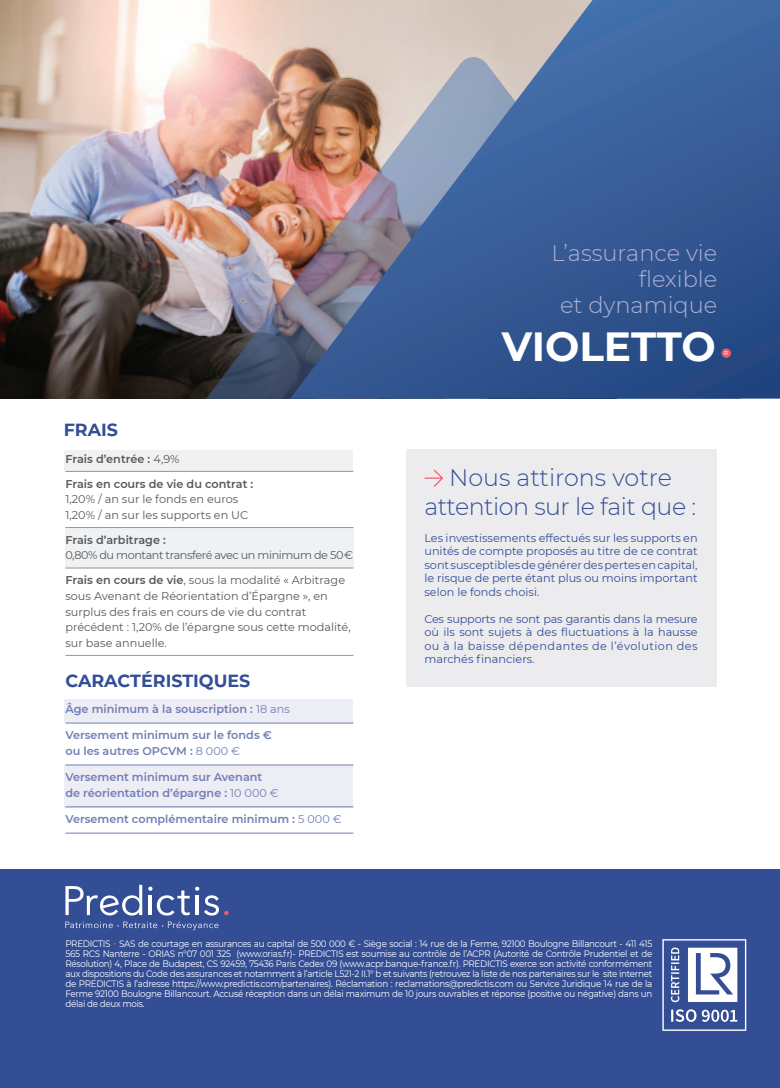
<style>
.page{position:relative;width:780px;height:1088px;background:#fff}
.page>*{position:absolute;margin:0;border:0;box-sizing:border-box;transform-origin:0 0}
.t1{font:700 40.62px "Montserrat";color:#fff}
.t2{font:300 23.75px/28.5px "Montserrat";letter-spacing:-.02em;color:#344e96;text-align:center}
.chapeau_TITRE{font:300 22.5px/26.2px "Montserrat";color:#afb3d5;text-align:right}
.t3{font:700 17.5px "Montserrat";color:#344e96}
.t4{font:11.25px/13.5px "Montserrat";color:#344e96;text-align:justify}
.Tableaux_texte_coura{font:11.25px/15.6px "Montserrat";color:#57585a}
.texte_tableaux_bleu{font:600 11.25px/15.6px "Montserrat";color:#727db5}
.Tableaux_texte_coura-2{font:11.25px/15.6px "Montserrat";letter-spacing:-.04em;color:#57585a}
.Tableaux_texte_coura-3{font:600 11.25px "Montserrat";color:#57585a}
.t5{font:9.38px/10px "Montserrat";letter-spacing:-.03em;color:#fff;text-align:justify;scale:.93 1}
.t6{font:500 5.75px "Montserrat";color:#fff}
.s1{font-weight:400}
.s2{font-weight:600}
.s3{font-size:11.25px;color:#f05a67}
</style>
<div class="page">
<img style="left:0;top:0;width:290px;height:398px">
<img style="left:186px;top:56px;width:104px;height:342px">
<div style="left:64px;top:450px;width:289px;height:20px;background:#f0f1f2"></div>
<div style="left:64px;top:700px;width:289px;height:23px;background:#ecedf5"></div>
<div style="left:64px;top:765px;width:289px;height:43px;background:#ecedf5"></div>
<div style="left:65px;top:528px;width:288px;height:39px;background:#f0f1f2"></div>
<div style="left:406px;top:449px;width:310px;height:237px;background:#ececee"></div>
<svg style="left:290px;top:0;width:490px;height:399px"></svg>
<svg style="left:424px;top:469px;width:19px;height:18px"></svg>
<div style="left:721px;top:348px;width:10px;height:10px;background:#f05a67;border-radius:50%"></div>
<hr style="left:65px;top:723px;width:288px;height:1px;background:#727db5">
<hr style="left:65px;top:765px;width:288px;height:1px;background:#727db5">
<hr style="left:65px;top:806px;width:288px;height:1px;background:#727db5">
<hr style="left:65px;top:833px;width:288px;height:1px;background:#727db5">
<hr style="left:65px;top:471px;width:288px;height:1px;background:#939598">
<hr style="left:65px;top:527px;width:288px;height:1px;background:#939598">
<hr style="left:65px;top:568px;width:288px;height:1px;background:#939598">
<hr style="left:65px;top:655px;width:288px;height:1px;background:#939598">
<div style="left:0;top:869px;width:780px;height:219px;background:#344e96"></div>
<svg style="left:65px;top:921px;width:153px;height:9px"></svg>
<svg style="left:148px;top:886px;width:80px;height:29px"></svg>
<svg style="left:65px;top:885px;width:77px;height:30px"></svg>
<svg style="left:662px;top:939px;width:84px;height:92px"></svg>
<p class="t3" style="left:64px;top:417px;width:56px">FRAIS</p>
<p class="Tableaux_texte_coura-3" style="left:65px;top:451px;width:116px">Frais d’entrée : <span class="s1">4,9%</span></p>
<p class="Tableaux_texte_coura" style="left:65px;top:475px;width:189px"><span class="s2">Frais en cours de vie du contrat :<br></span>1,20% / an sur le fonds en euros<br>1,20% / an sur les supports en UC</p>
<p class="Tableaux_texte_coura-2" style="left:65px;top:532px;width:289px"><span class="s2">Frais d’arbitrage :<br></span>0,80% du montant transferé avec un minimum de 50 €</p>
<p class="Tableaux_texte_coura" style="left:65px;top:572px;width:287px"><span class="s2">Frais en cours de vie</span>, sous la modalité « Arbitrage sous Avenant de Réorientation d’Épargne », en surplus des frais en cours de vie du contrat précédent : 1,20% de l’épargne sous cette modalité, sur base annuelle.</p>
<p class="t3" style="left:65px;top:668px;width:186px">CARACTÉRISTIQUES</p>
<p class="texte_tableaux_bleu" style="left:65px;top:701px;width:226px">Âge minimum à la souscription : <span class="s1">18 ans</span></p>
<p class="texte_tableaux_bleu" style="left:65px;top:727px;width:208px">Versement minimum sur le fonds € ou les autres OPCVM : <span class="s1">8 000 €</span></p>
<p class="texte_tableaux_bleu" style="left:65px;top:769px;width:215px">Versement minimum sur Avenant de réorientation d’épargne : <span class="s1">10 000 €</span></p>
<p class="texte_tableaux_bleu" style="left:65px;top:811px;width:278px">Versement complémentaire minimum : <span class="s1">5 000 €</span></p>
<p class="chapeau_TITRE" style="left:551px;top:239px;width:167px">L’assurance vie</p>
<p class="chapeau_TITRE" style="left:560px;top:265px;width:158px">flexible<br>et dynamique</p>
<p class="t1" style="left:502px;top:317px;width:215px">VIOLETTO</p>
<p class="t6" style="left:724px;top:349px;width:6px">R</p>
<p class="t2" style="left:424px;top:463px;width:273px">Nous attirons votre attention sur le fait que :</p>
<p class="t4" style="left:424px;top:531px;width:275px">Les investissements effectués sur les supports en unités de compte proposés au titre de ce contrat sont susceptibles de générer des pertes en capital, le risque de perte étant plus ou moins important selon le fonds choisi.</p>
<p class="t4" style="left:424px;top:612px;width:275px">Ces supports ne sont pas garantis dans la mesure où ils sont sujets à des fluctuations à la hausse ou à la baisse dépendantes de l’évolution des marchés financiers.</p>
<p class="t5" style="left:65px;top:938px;width:632px">PREDICTIS <span class="s3">•</span> SAS de courtage en assurances au capital de 500 000 € - Siège social : 14 rue de la Ferme, 92100 Boulogne Billancourt - 411 415<br>565 RCS Nanterre - ORIAS n°07 001 325 (www.orias.fr)- PREDICTIS est soumise au contrôle de l’ACPR (Autorité de Contrôle Prudentiel et de Résolution) 4, Place de Budapest, CS 92459, 75436 Paris Cedex 09 (www.acpr.banque-france.fr). PREDICTIS exerce son activité conformément aux dispositions du Code des assurances et notamment à l’article L521-2 II.1° b et suivants (retrouvez la liste de nos partenaires sur le site internet de PREDICTIS à l’adresse https://www.predictis.com/partenaires). Réclamation : reclamations@predictis.com ou Service Juridique 14 rue de la Ferme 92100 Boulogne Billancourt. Accusé réception dans un délai maximum de 10 jours ouvrables et réponse (positive ou négative) dans un délai de deux mois.</p>
</div>
